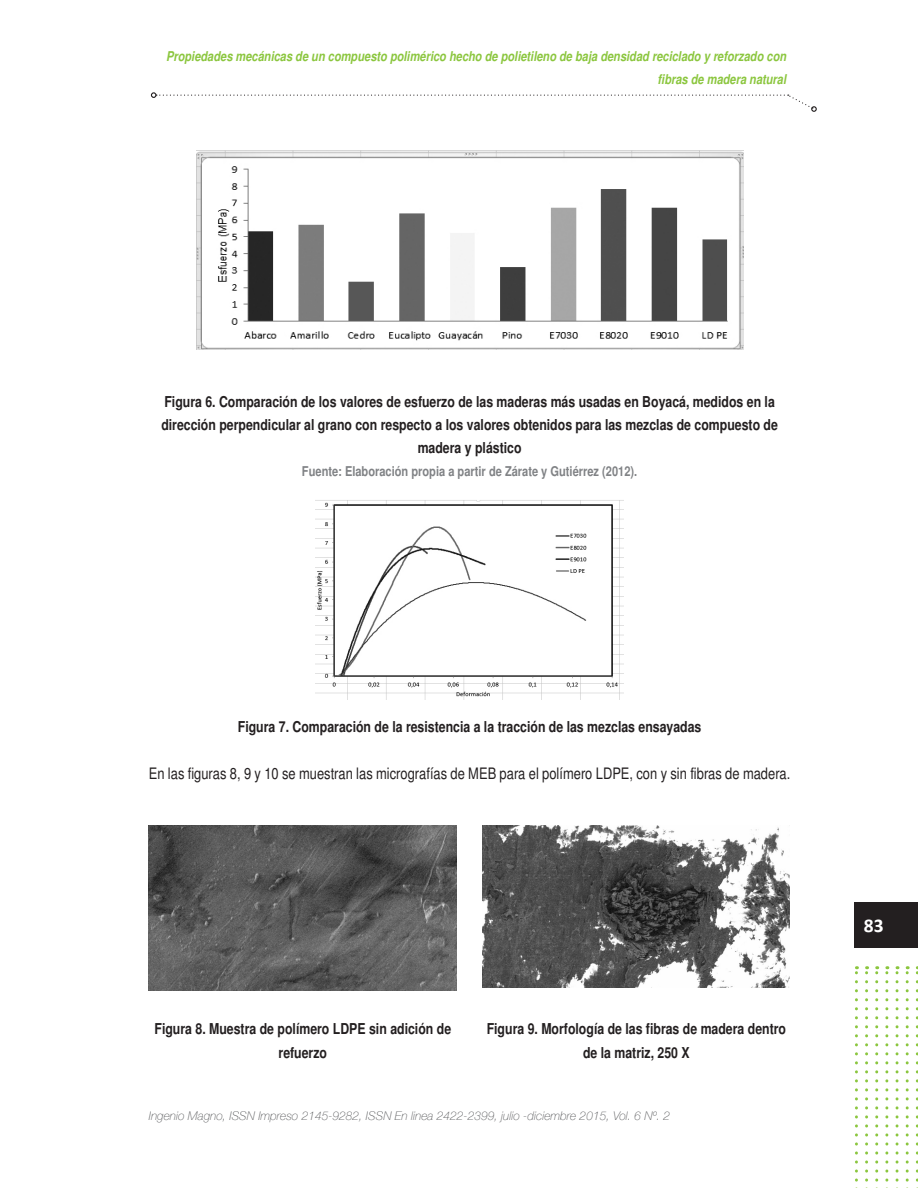
<style>
.page{position:relative;width:918px;height:1188px;background:#fff}
.page>*{position:absolute;margin:0;border:0;box-sizing:border-box;transform-origin:0 0}
.t1{font:700 19.5px "Calibri";color:#fff}
.parrafos{font:condensed 15.75px "Helvetica";color:#231f20}
.figuras{font:700 condensed 15px/23.2px "Helvetica";color:#231f20;text-align:center}
.t2{font:italic 700 condensed 13.5px/23.2px "Helvetica";color:#8bc63e;text-align:right}
.fuente_autores{font:700 condensed 13.5px "Helvetica";color:#808285}
.t3{font:italic 100 12px "Helvetica Neue";color:#57585a}
</style>
<div class="page">
<div style="left:854px;top:902px;width:64px;height:45px;background:#231f20"></div>
<svg style="left:885px;top:966px;width:3px;height:222px"></svg>
<svg style="left:865px;top:966px;width:3px;height:222px"></svg>
<svg style="left:875px;top:966px;width:3px;height:222px"></svg>
<svg style="left:855px;top:966px;width:3px;height:222px"></svg>
<svg style="left:896px;top:966px;width:3px;height:222px"></svg>
<svg style="left:906px;top:966px;width:3px;height:222px"></svg>
<svg style="left:916px;top:966px;width:2px;height:222px"></svg>
<svg style="left:151px;top:92px;width:666px;height:20px"></svg>
<img style="left:196px;top:151px;width:547px;height:199px">
<img style="left:316px;top:500px;width:308px;height:200px">
<img style="left:149px;top:825px;width:308px;height:166px">
<img style="left:482px;top:825px;width:307px;height:163px">
<p class="t2" style="left:166px;top:44px;width:622px">Propiedades mecánicas de un compuesto polimérico hecho de polietileno de baja densidad reciclado y reforzado con fibras de madera natural</p>
<p class="figuras" style="left:161px;top:390px;width:618px">Figura 6. Comparación de los valores de esfuerzo de las maderas más usadas en Boyacá, medidos en la dirección perpendicular al grano con respecto a los valores obtenidos para las mezclas de compuesto de madera y plástico</p>
<p class="fuente_autores" style="left:302px;top:464px;width:337px">Fuente: Elaboración propia a partir de Zárate y Gutiérrez (2012).</p>
<p class="figuras" style="left:238px;top:715px;width:465px">Figura 7. Comparación de la resistencia a la tracción de las mezclas ensayadas</p>
<p class="parrafos" style="left:149px;top:764px;width:643px">En las figuras 8, 9 y 10 se muestran las micrografías de MEB para el polímero LDPE, con y sin fibras de madera.</p>
<p class="figuras" style="left:155px;top:1017px;width:298px">Figura 8. Muestra de polímero LDPE sin adición de refuerzo</p>
<p class="figuras" style="left:487px;top:1017px;width:301px">Figura 9. Morfología de las fibras de madera dentro de la matriz, 250 X</p>
<p class="t3" style="left:149px;top:1107px;width:523px">Ingenio Magno, ISSN Impreso 2145-9282, ISSN En linea 2422-2399, julio -diciembre 2015, Vol. 6 Nº. 2</p>
<h1 class="t1" style="left:864px;top:913px;width:21px">83</h1>
</div>
